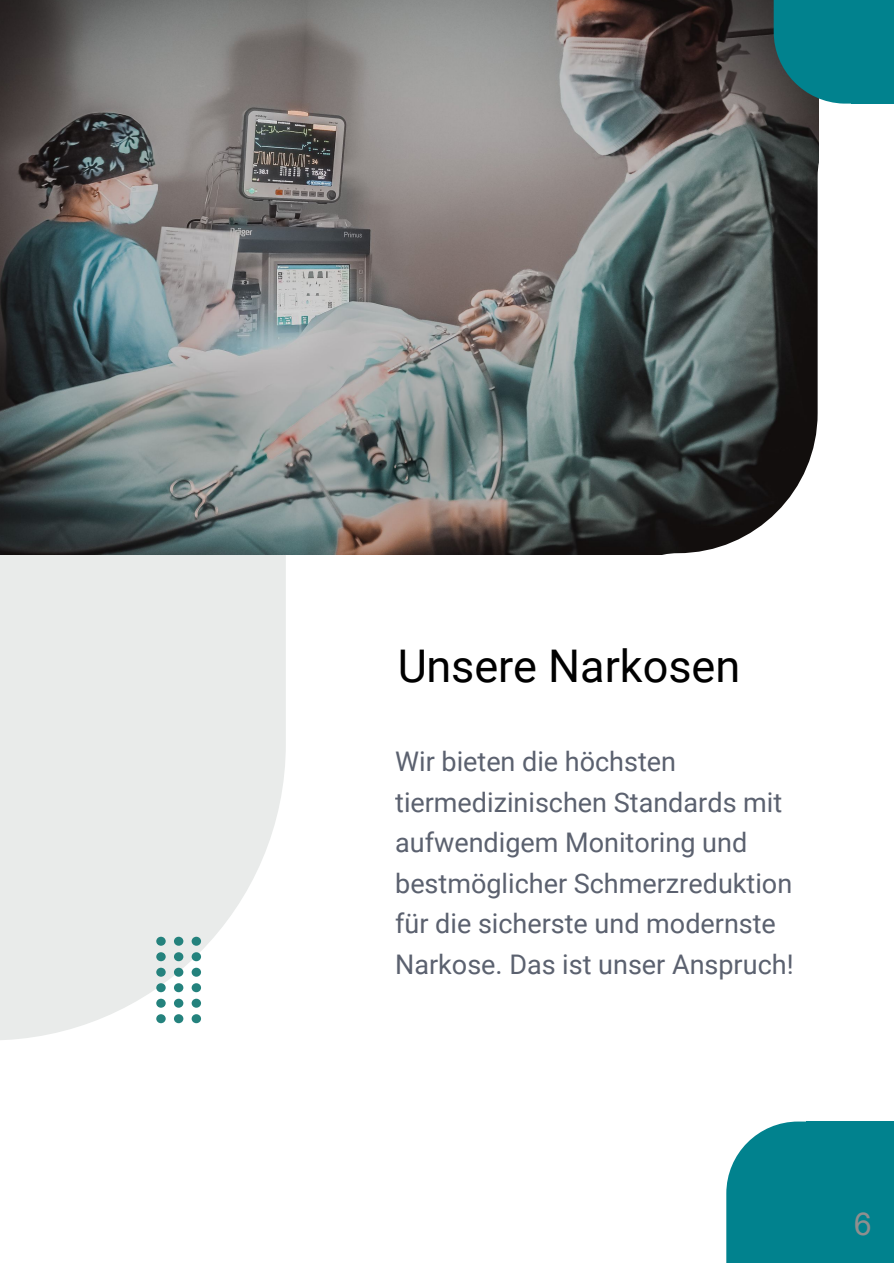
<style>
.page{position:relative;width:894px;height:1263px;background:#fff}
.page>*{position:absolute;margin:0;border:0;box-sizing:border-box;transform-origin:0 0}
.t1{font:45px "Roboto";color:#000}
.t2{font:31.5px "Arial";color:#8f8f8f}
.t3{font:27px/40.5px "Roboto";color:#5b616f}
</style>
<div class="page">
<svg style="left:0;top:554px;width:286px;height:486px;background:#ebedec"></svg>
<img style="left:0;top:0;width:774px;height:554px">
<svg style="left:606px;top:104px;width:213px;height:451px;background:#4d5352"></svg>
<svg style="left:156px;top:937px;width:45px;height:9px"></svg>
<svg style="left:156px;top:952px;width:45px;height:9px"></svg>
<svg style="left:156px;top:968px;width:45px;height:9px"></svg>
<svg style="left:156px;top:983px;width:45px;height:9px"></svg>
<svg style="left:156px;top:999px;width:45px;height:9px"></svg>
<svg style="left:156px;top:1014px;width:45px;height:9px"></svg>
<svg style="left:726px;top:1121px;width:80px;height:142px;background:#1d8f9a"></svg>
<div style="left:806px;top:1121px;width:88px;height:142px;background:#01828e"></div>
<div style="left:851px;top:0;width:43px;height:104px;background:#01828e"></div>
<svg style="left:774px;top:0;width:77px;height:104px;background:#0c7a84"></svg>
<h1 class="t1" style="left:397px;top:641px;width:344px">Unsere Narkosen</h1>
<p class="t3" style="left:395px;top:742px;width:400px">Wir bieten die höchsten tiermedizinischen Standards mit aufwendigem Monitoring und bestmöglicher Schmerzreduktion für die sicherste und modernste<br>Narkose. Das ist unser Anspruch!</p>
<p class="t2" style="left:854px;top:1207px;width:19px">6</p>
</div>
